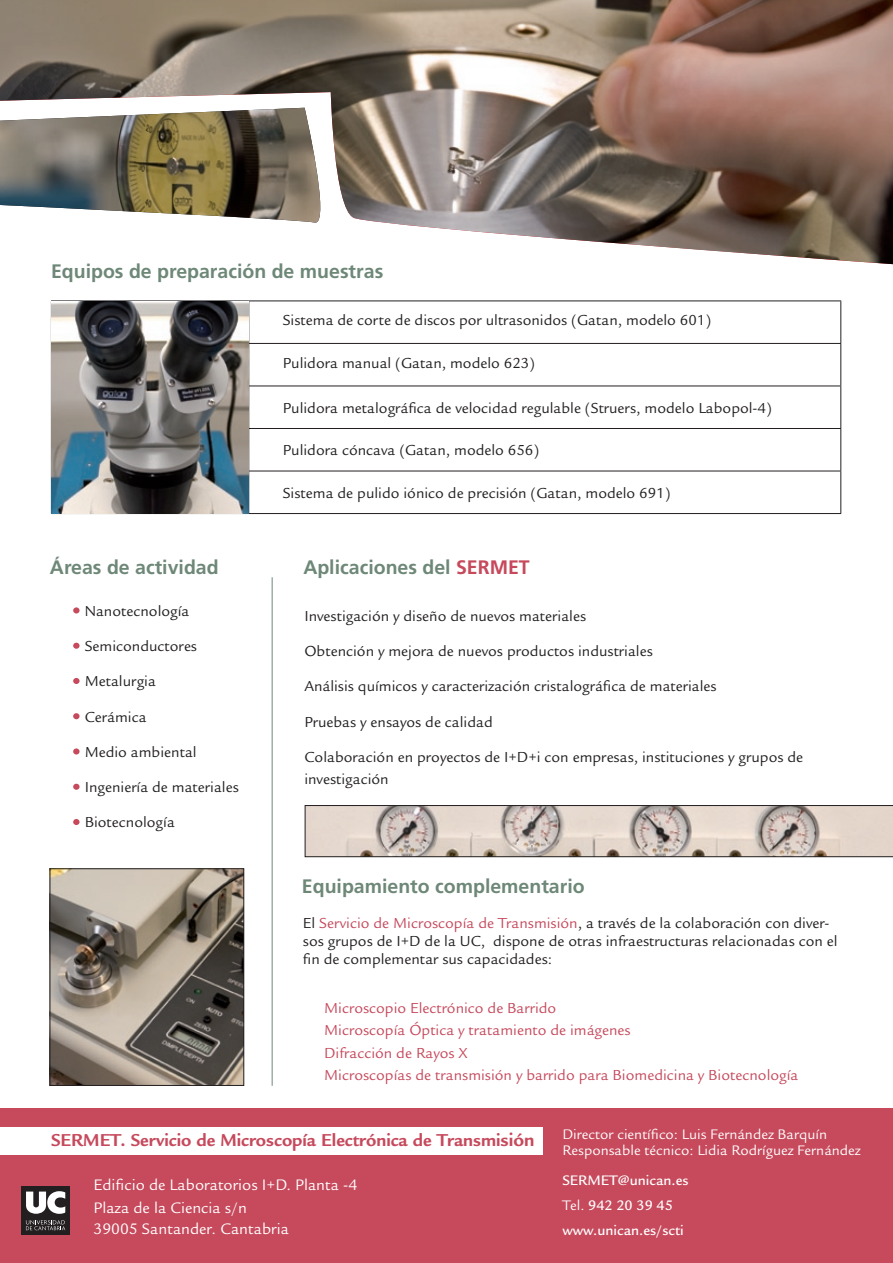
<style>
.page{position:relative;width:893px;height:1263px;background:#fff}
.page>*{position:absolute;margin:0;border:0;box-sizing:border-box;transform-origin:0 0}
.t1{font:60px "Legacy Sans";color:#c6495c}
.t2{font:700 19.5px "Frutiger";color:#6e8878}
.t3{font:700 18.75px "Legacy Sans";color:#c6495c}
.t4{font:16.5px "Legacy Sans";color:#fff}
.t5{font:15.75px/18px "Legacy Sans";color:#231f20}
.t6{font:15.75px "Legacy Sans";color:#c6495c}
.t7{font:15px "Legacy Sans";color:#fff}
.t8{font:500 15px "Legacy Sans";color:#fff}
.s1{color:#c6495c}
.s2{font-size:19.5px}
.s3{font-weight:400}
</style>
<div class="page">
<img style="left:52px;top:870px;width:190px;height:214px">
<div style="left:50px;top:868px;width:194px;height:218px;border:1px solid #231f20"></div>
<hr style="left:51px;top:301px;width:1px;height:42px;background:#231f20">
<hr style="left:51px;top:343px;width:1px;height:43px;background:#231f20">
<hr style="left:51px;top:386px;width:1px;height:42px;background:#231f20">
<hr style="left:51px;top:428px;width:1px;height:43px;background:#231f20">
<hr style="left:51px;top:471px;width:1px;height:42px;background:#231f20">
<hr style="left:51px;top:513px;width:198px;height:1px;background:#231f20">
<hr style="left:249px;top:301px;width:592px;height:1px;background:#231f20">
<hr style="left:840px;top:301px;width:1px;height:42px;background:#231f20">
<hr style="left:248px;top:343px;width:593px;height:1px;background:#231f20">
<hr style="left:840px;top:344px;width:1px;height:42px;background:#231f20">
<hr style="left:248px;top:386px;width:593px;height:1px;background:#231f20">
<hr style="left:840px;top:386px;width:1px;height:42px;background:#231f20">
<hr style="left:248px;top:428px;width:593px;height:1px;background:#231f20">
<hr style="left:840px;top:429px;width:1px;height:42px;background:#231f20">
<hr style="left:248px;top:471px;width:593px;height:1px;background:#231f20">
<hr style="left:840px;top:471px;width:1px;height:42px;background:#231f20">
<hr style="left:249px;top:513px;width:592px;height:1px;background:#231f20">
<img style="left:0;top:0;width:893px;height:264px">
<svg style="left:0;top:108px;width:332px;height:118px"></svg>
<img style="left:0;top:108px;width:322px;height:116px">
<img style="left:52px;top:301px;width:197px;height:212px">
<svg style="left:305px;top:805px;width:588px;height:52px;background:#cabdb5"></svg>
<hr style="left:272px;top:577px;width:1px;height:509px;background:#6e8878">
<div style="left:0;top:1108px;width:893px;height:155px;background:#c6495c"></div>
<div style="left:0;top:1127px;width:542px;height:27px;background:#fff"></div>
<div style="left:21px;top:1187px;width:49px;height:48px;background:#231f20"></div>
<svg style="left:26px;top:1191px;width:39px;height:23px"></svg>
<svg style="left:26px;top:1220px;width:39px;height:10px"></svg>
<p class="t2" style="left:51px;top:260px;width:334px">Equipos de preparación de muestras</p>
<p class="t2" style="left:50px;top:556px;width:170px">Áreas de actividad</p>
<p class="t1" style="left:68px;top:560px;width:18px">.</p>
<p class="t5" style="left:85px;top:602px;width:106px">Nanotecnología</p>
<p class="t1" style="left:68px;top:595px;width:18px">.</p>
<p class="t5" style="left:85px;top:637px;width:114px">Semiconductores</p>
<p class="t1" style="left:68px;top:630px;width:18px">.</p>
<p class="t5" style="left:85px;top:672px;width:73px">Metalurgia</p>
<p class="t1" style="left:68px;top:666px;width:18px">.</p>
<p class="t5" style="left:85px;top:708px;width:63px">Cerámica</p>
<p class="t1" style="left:68px;top:701px;width:18px">.</p>
<p class="t5" style="left:85px;top:743px;width:114px">Medio ambiental</p>
<p class="t1" style="left:68px;top:736px;width:18px">.</p>
<p class="t5" style="left:85px;top:778px;width:156px">Ingeniería de materiales</p>
<p class="t1" style="left:68px;top:771px;width:18px">.</p>
<p class="t5" style="left:85px;top:813px;width:92px">Biotecnología</p>
<p class="t5" style="left:283px;top:311px;width:430px">Sistema de corte de discos por ultrasonidos (Gatan, modelo 601)</p>
<p class="t5" style="left:283px;top:354px;width:254px">Pulidora manual (Gatan, modelo 623)</p>
<p class="t5" style="left:283px;top:399px;width:491px">Pulidora metalográfica de velocidad regulable (Struers, modelo Labopol-4)</p>
<p class="t5" style="left:283px;top:442px;width:258px">Pulidora cóncava (Gatan, modelo 656)</p>
<p class="t5" style="left:283px;top:484px;width:389px">Sistema de pulido iónico de precisión (Gatan, modelo 691)</p>
<p class="t2" style="left:303px;top:556px;width:228px">Aplicaciones del <span class="s1">SERMET</span></p>
<p class="t5" style="left:304px;top:607px;width:283px">Investigación y diseño de nuevos materiales</p>
<p class="t5" style="left:304px;top:642px;width:350px">Obtención y mejora de nuevos productos industriales</p>
<p class="t5" style="left:304px;top:677px;width:414px">Análisis químicos y caracterización cristalográfica de materiales</p>
<p class="t5" style="left:304px;top:713px;width:190px">Pruebas y ensayos de calidad</p>
<p class="t5" style="left:304px;top:746px;width:500px;line-height:22.5px">Colaboración en proyectos de I+D+i con empresas, instituciones y grupos de investigación</p>
<p class="t2" style="left:302px;top:875px;width:284px">Equipamiento complementario</p>
<p class="t5" style="left:303px;top:914px;width:536px">El <span class="s1">Servicio de Microscopía de Transmisión</span>, a través de la colaboración con diver&shy;sos grupos de I+D de la UC, dispone de otras infraestructuras relacionadas con el fin de complementar sus capacidades:</p>
<p class="t6" style="left:324px;top:999px;width:234px">Microscopio Electrónico de Barrido</p>
<p class="t6" style="left:324px;top:1021px;width:308px">Microscopía Óptica y tratamiento de imágenes</p>
<p class="t6" style="left:324px;top:1044px;width:144px">Difracción de Rayos X</p>
<p class="t6" style="left:324px;top:1066px;width:476px">Microscopías de transmisión y barrido para Biomedicina y Biotecnología</p>
<p class="t3" style="left:51px;top:1130px;width:485px">SERMET. Servicio de Microscopía Electrónica de Transmi<span class="s2">sión</span></p>
<p class="t4" style="left:94px;top:1175px;width:265px">Edificio de Laboratorios I+D. Planta -4</p>
<p class="t4" style="left:94px;top:1198px;width:155px">Plaza de la Ciencia s/n</p>
<p class="t4" style="left:94px;top:1220px;width:197px">39005 Santander. Cantabria</p>
<p class="t7" style="left:562px;top:1126px;width:266px">Director científico: Luis Fernández Barquín</p>
<p class="t7" style="left:562px;top:1142px;width:300px">Responsable técnico: Lidia Rodríguez Fernández</p>
<p class="t8" style="left:562px;top:1172px;width:128px">SERMET@unican.es</p>
<p class="t8" style="left:562px;top:1197px;width:112px"><span class="s3">Tel.</span> 942 20 39 45</p>
<p class="t8" style="left:562px;top:1222px;width:123px">www.unican.es/scti</p>
</div>
